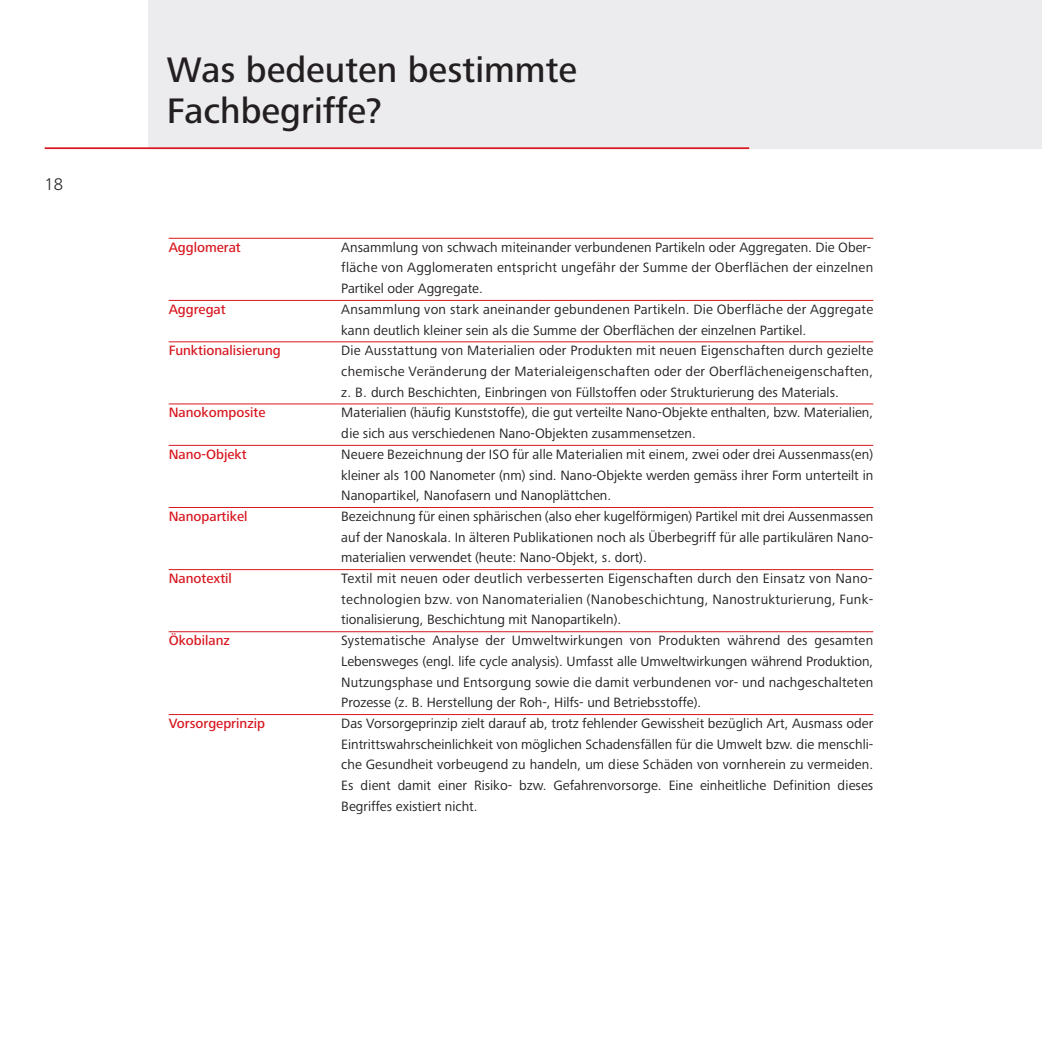
<style>
.page{position:relative;width:1042px;height:1042px;background:#fff}
.page>*{position:absolute;margin:0;border:0;box-sizing:border-box;transform-origin:0 0}
.t1{font:500 36.75px/41.3px "Frutiger Next Pro";color:#231f20}
.t2{font:300 17.5px "Frutiger Next Pro";color:#231f20}
.t3{font:14px/20.7px "Frutiger Next Pro";color:#231f20;text-align:justify}
.t4{font:500 14px "Frutiger Next Pro";color:#d8171f}
</style>
<div class="page">
<hr style="left:169px;top:238px;width:704px;height:1px;background:#d8171f">
<hr style="left:169px;top:300px;width:704px;height:1px;background:#d8171f">
<hr style="left:169px;top:341px;width:704px;height:1px;background:#d8171f">
<hr style="left:169px;top:404px;width:704px;height:1px;background:#d8171f">
<hr style="left:169px;top:445px;width:704px;height:1px;background:#d8171f">
<hr style="left:169px;top:507px;width:704px;height:1px;background:#d8171f">
<hr style="left:169px;top:569px;width:704px;height:1px;background:#d8171f">
<hr style="left:169px;top:631px;width:704px;height:1px;background:#d8171f">
<hr style="left:169px;top:714px;width:704px;height:1px;background:#d8171f">
<div style="left:149px;top:0;width:893px;height:148px;background:#ececee"></div>
<hr style="left:45px;top:147px;width:704px;height:2px;background:#d8171f">
<p class="t2" style="left:45px;top:178px;width:20px">18</p>
<h1 class="t1" style="left:167px;top:53px;width:412px">Was bedeuten bestimmte<br>Fachbegriffe?</h1>
<p class="t4" style="left:169px;top:242px;width:74px">Agglomerat</p>
<p class="t3" style="left:341px;top:238px;width:533px;text-align:left">Ansammlung von schwach miteinander verbundenen Partikeln oder Aggregaten. Die Ober&shy;fläche von Agglomeraten entspricht ungefähr der Summe der Oberflächen der einzelnen<br>Partikel oder Aggregate.</p>
<p class="t4" style="left:169px;top:304px;width:59px">Aggregat</p>
<p class="t3" style="left:341px;top:300px;width:533px">Ansammlung von stark aneinander gebundenen Partikeln. Die Oberfläche der Aggregate kann deutlich kleiner sein als die Summe der Oberflächen der einzelnen Partikel.</p>
<p class="t4" style="left:169px;top:346px;width:114px">Funktionalisierung</p>
<p class="t3" style="left:341px;top:342px;width:533px">Die Ausstattung von Materialien oder Produkten mit neuen Eigenschaften durch gezielte chemische Veränderung der Materialeigenschaften oder der Oberflächeneigenschaften, z. B. durch Beschichten, Einbringen von Füllstoffen oder Strukturierung des Materials.</p>
<p class="t4" style="left:169px;top:408px;width:98px">Nanokomposite</p>
<p class="t3" style="left:341px;top:404px;width:533px">Materialien (häufig Kunststoffe), die gut verteilte Nano-Objekte enthalten, bzw. Materialien, die sich aus verschiedenen Nano-Objekten zusammensetzen.</p>
<p class="t4" style="left:169px;top:449px;width:80px">Nano-Objekt</p>
<p class="t3" style="left:341px;top:445px;width:533px">Neuere Bezeichnung der ISO für alle Materialien mit einem, zwei oder drei Aussenmass(en) kleiner als 100 Nanometer (nm) sind. Nano-Objekte werden gemäss ihrer Form unterteilt in Nanopartikel, Nanofasern und Nanoplättchen.</p>
<p class="t4" style="left:169px;top:511px;width:80px">Nanopartikel</p>
<p class="t3" style="left:341px;top:507px;width:533px">Bezeichnung für einen sphärischen (also eher kugelförmigen) Partikel mit drei Aussenmassen auf der Nanoskala. In älteren Publikationen noch als Überbegriff für alle partikulären Nano&shy;materialien verwendet (heute: Nano-Objekt, s. dort).</p>
<p class="t4" style="left:169px;top:574px;width:65px">Nanotextil</p>
<p class="t3" style="left:341px;top:569px;width:533px">Textil mit neuen oder deutlich verbesserten Eigenschaften durch den Einsatz von Nano&shy;technologien bzw. von Nanomaterialien (Nanobeschichtung, Nanostrukturierung, Funk&shy;tionalisierung, Beschichtung mit Nanopartikeln).</p>
<p class="t4" style="left:169px;top:636px;width:63px">Ökobilanz</p>
<p class="t3" style="left:341px;top:632px;width:533px">Systematische Analyse der Umweltwirkungen von Produkten während des gesamten Lebensweges (engl. life cycle analysis). Umfasst alle Umweltwirkungen während Produktion, Nutzungsphase und Entsorgung sowie die damit verbundenen vor- und nachgeschalteten Prozesse (z. B. Herstellung der Roh-, Hilfs- und Betriebsstoffe).</p>
<p class="t4" style="left:169px;top:718px;width:98px">Vorsorgeprinzip</p>
<p class="t3" style="left:341px;top:714px;width:533px">Das Vorsorgeprinzip zielt darauf ab, trotz fehlender Gewissheit bezüglich Art, Ausmass oder Eintrittswahrscheinlichkeit von möglichen Schadensfällen für die Umwelt bzw. die menschli&shy;che Gesundheit vorbeugend zu handeln, um diese Schäden von vornherein zu vermeiden.<br>Es dient damit einer Risiko- bzw. Gefahrenvorsorge. Eine einheitliche Definition dieses Begriffes existiert nicht.</p>
</div>
